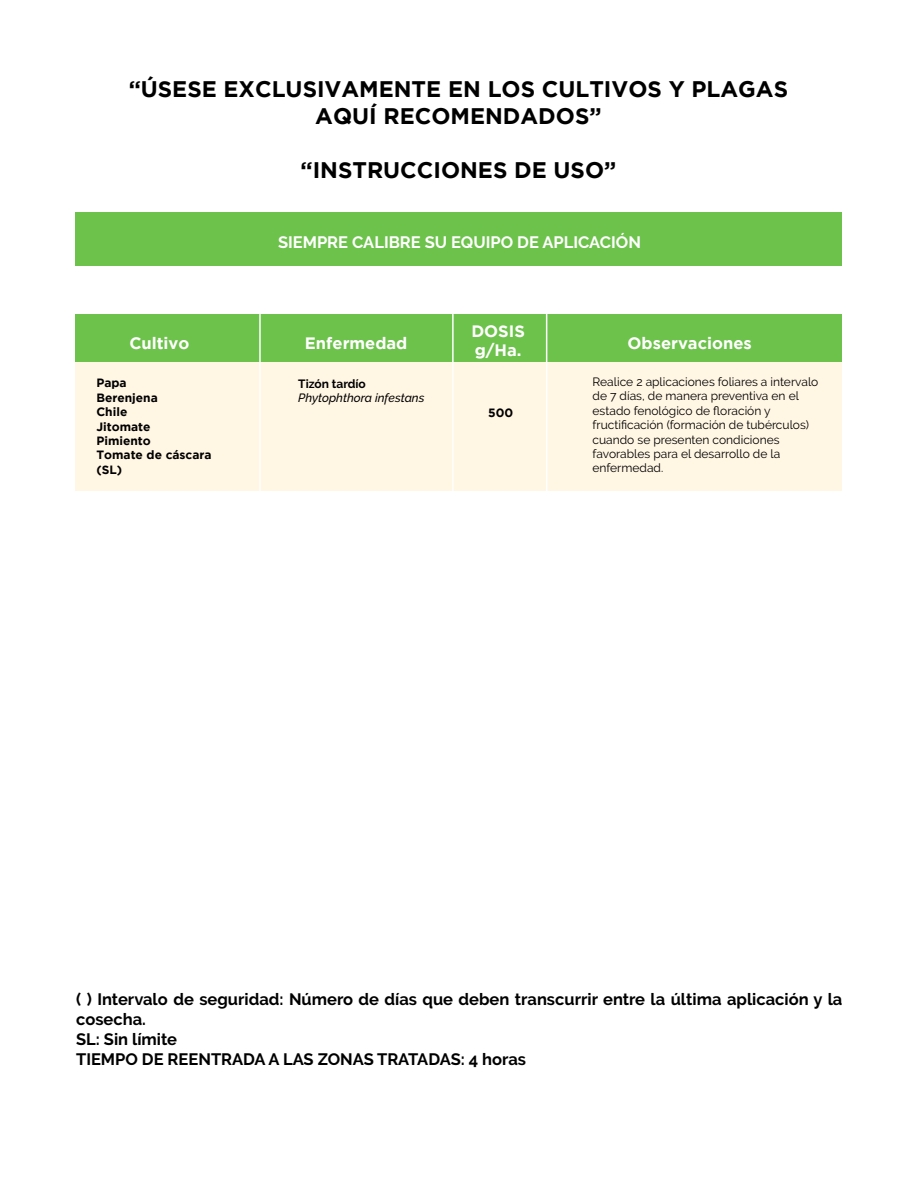
<style>
.page{position:relative;width:918px;height:1188px;background:#fff}
.page>*{position:absolute;margin:0;border:0;box-sizing:border-box;transform-origin:0 0}
.t1{font:700 22.5px/27px "Gotham";color:#000;text-align:center}
.t2{font:700 16.5px/19.8px "Raleway";color:#000}
.t3{font:700 16.5px/19.8px "Gotham";color:#fff}
.t4{font:700 16.5px "Raleway";color:#fff}
.t5{font:12px/14.4px "Raleway";color:#000}
.t6{font:700 12px/14.4px "Gotham";color:#000}
.t7{font:italic 500 12px "Raleway";color:#000}
.t8{font:700 12px "Raleway";color:#000}
</style>
<div class="page">
<div style="left:76px;top:362px;width:766px;height:129px;background:#fff6e4"></div>
<div style="left:76px;top:314px;width:766px;height:48px;background:#6cc24a"></div>
<div style="left:76px;top:212px;width:766px;height:54px;background:#6cc24a"></div>
<hr style="left:259px;top:314px;width:2px;height:670px;background:#fff">
<hr style="left:452px;top:314px;width:2px;height:670px;background:#fff">
<hr style="left:546px;top:314px;width:1px;height:670px;background:#fff">
<h1 class="t1" style="left:129px;top:75px;width:661px">“ÚSESE EXCLUSIVAMENTE EN LOS CULTIVOS Y PLAGAS<br>AQUÍ RECOMENDADOS”</h1>
<h1 class="t1" style="left:301px;top:156px;width:317px">“INSTRUCCIONES DE USO”</h1>
<h2 class="t4" style="left:278px;top:233px;width:365px">SIEMPRE CALIBRE SU EQUIPO DE APLICACIÓN</h2>
<h2 class="t3" style="left:129px;top:333px;width:62px">Cultivo</h2>
<h2 class="t3" style="left:305px;top:333px;width:104px">Enfermedad</h2>
<h2 class="t3" style="left:471px;top:320px;width:55px">DOSIS g/Ha.</h2>
<p class="t6" style="left:96px;top:376px;width:117px">Papa<br>Berenjena<br>Chile<br>Jitomate<br>Pimiento<br>Tomate de cáscara (SL)</p>
<p class="t8" style="left:298px;top:377px;width:69px">Tizón tardío</p>
<p class="t7" style="left:298px;top:391px;width:128px">Phytophthora infestans</p>
<p class="t6" style="left:488px;top:405px;width:27px">500</p>
<h2 class="t3" style="left:628px;top:333px;width:126px">Observaciones</h2>
<p class="t5" style="left:593px;top:375px;width:227px">Realice 2 aplicaciones foliares a intervalo de 7 días, de manera preventiva en el estado fenológico de floración y fructificación (formación de tubérculos) cuando se presenten condiciones favorables para el desarrollo de la enfermedad.</p>
<h2 class="t2" style="left:76px;top:990px;width:768px">( ) Intervalo de seguridad: Número de días que deben transcurrir entre la última aplicación y la cosecha.<br>SL: Sin límite<br>TIEMPO DE REENTRADA A LAS ZONAS TRATADAS: 4 horas</h2>
</div>
